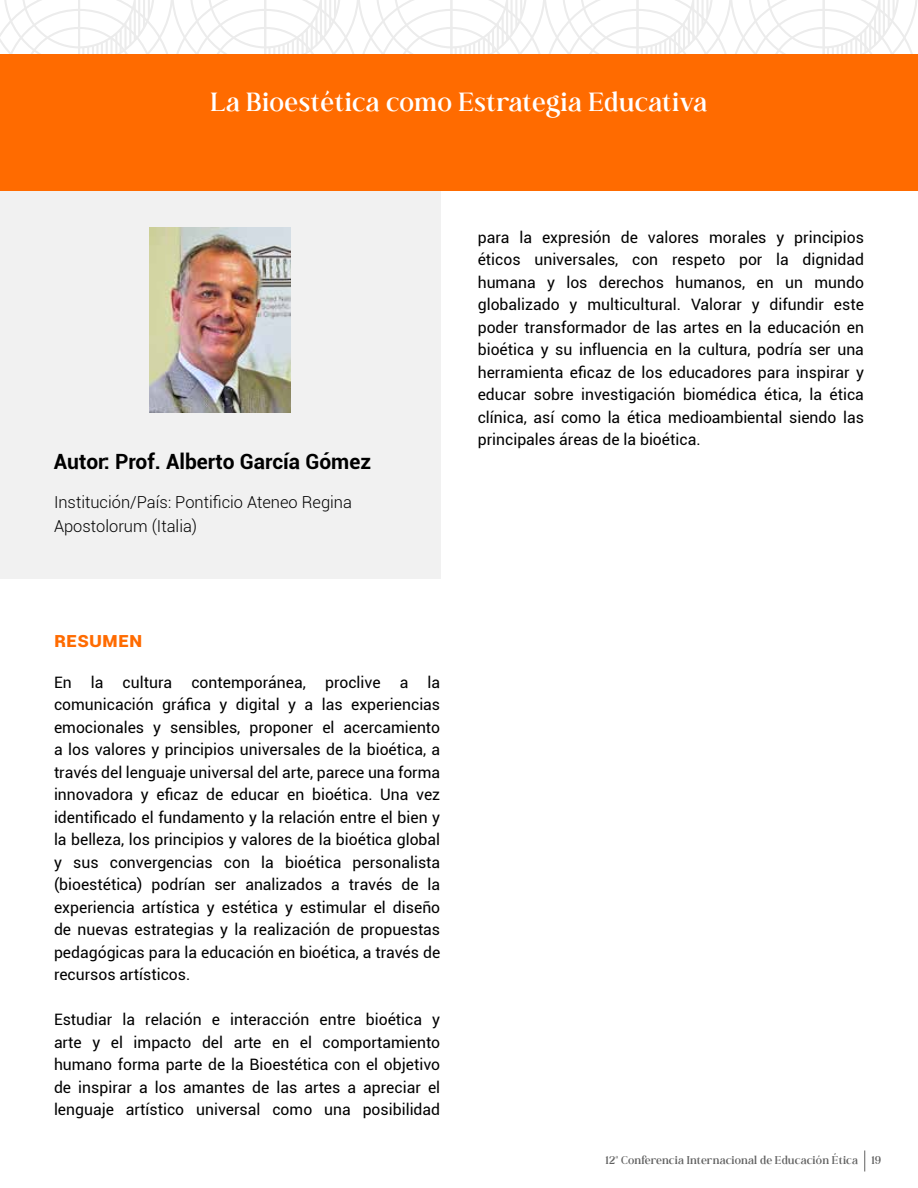
<style>
.page{position:relative;width:918px;height:1188px;background:#fff}
.page>*{position:absolute;margin:0;border:0;box-sizing:border-box;transform-origin:0 0}
.t1{font:21px "Andine";letter-spacing:.02em;color:#fff}
.t2{font:700 21px "Roboto";color:#000}
.t3{font:700 21px "Roboto";color:#ff6b00}
.t4{font:300 16.5px/24px "Roboto";color:#000}
.t5{font:15.75px/22.5px "Roboto";color:#000;text-align:justify}
.t6{font:9px "Andine";letter-spacing:.02em;color:#606060}
</style>
<div class="page">
<svg style="left:0;top:0;width:917px;height:54px"></svg>
<svg style="left:864px;top:1150px;width:1px;height:22px"></svg>
<div style="left:0;top:190px;width:440px;height:389px;background:#f1f1f1"></div>
<div style="left:0;top:54px;width:918px;height:137px;background:#ff6b00"></div>
<img style="left:149px;top:227px;width:141px;height:186px">
<h1 class="t1" style="left:211px;top:84px;width:498px">La Bioestética como Estrategia Educativa</h1>
<h1 class="t2" style="left:54px;top:446px;width:319px">Autor: Prof. Alberto García Gómez</h1>
<p class="t4" style="left:54px;top:489px;width:300px">Institución/País: Pontificio Ateneo Regina<br>Apostolorum (Italia)</p>
<p class="t5" style="left:478px;top:225px;width:388px">para la expresión de valores morales y principios éticos universales, con respeto por la dignidad humana y los derechos humanos, en un mundo globalizado y multicultural. Valorar y difundir este poder transformador de las artes en la educación en bioética y su influencia en la cultura, podría ser una herramienta eficaz de los educadores para inspirar y educar sobre investigación biomédica ética, la ética clínica, así como la ética medioambiental siendo las principales áreas de la bioética.</p>
<h1 class="t3" style="left:54px;top:625px;width:90px">resumen</h1>
<p class="t5" style="left:54px;top:670px;width:388px">En la cultura contemporánea, proclive a la comunicación gráfica y digital y a las experiencias emocionales y sensibles, proponer el acercamiento a los valores y principios universales de la bioética, a través del lenguaje universal del arte, parece una forma innovadora y eficaz de educar en bioética. Una vez identificado el fundamento y la relación entre el bien y la belleza, los principios y valores de la bioética global y sus convergencias con la bioética personalista (bioestética) podrían ser analizados a través de la experiencia artística y estética y estimular el diseño de nuevas estrategias y la realización de propuestas pedagógicas para la educación en bioética, a través de recursos artísticos.</p>
<p class="t5" style="left:54px;top:1008px;width:388px">Estudiar la relación e interacción entre bioética y arte y el impacto del arte en el comportamiento humano forma parte de la Bioestética con el objetivo de inspirar a los amantes de las artes a apreciar el lenguaje artístico universal como una posibilidad</p>
<p class="t6" style="left:605px;top:1152px;width:254px">12ª Conferencia Internacional de Educación Ética</p>
<p class="t6" style="left:872px;top:1152px;width:11px">19</p>
</div>
